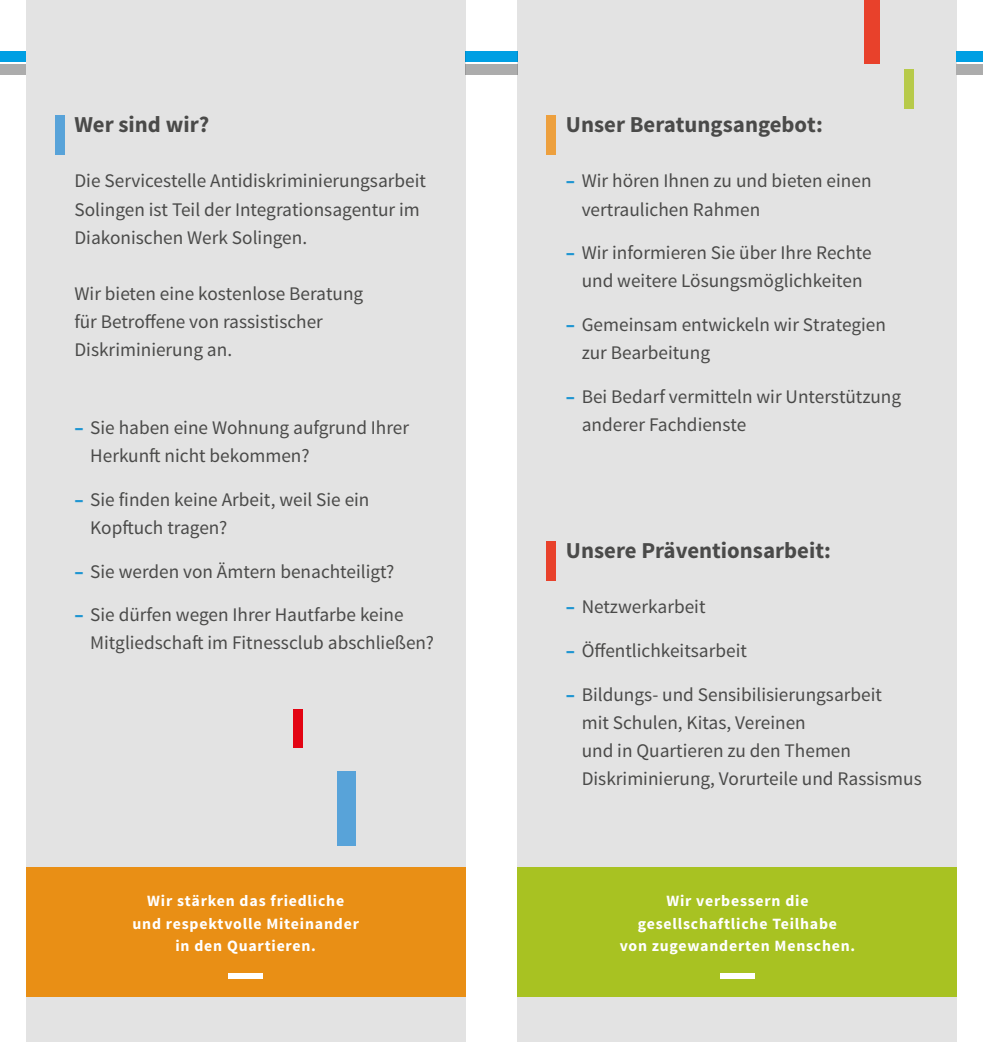
<style>
.page{position:relative;width:983px;height:1042px;background:#fff}
.page>*{position:absolute;margin:0;border:0;box-sizing:border-box;transform-origin:0 0}
.t1{font:700 22.75px "Source Sans Pro";color:#4a4a49}
.t2{font:19.25px/28px "Source Sans Pro";color:#4a4a49}
.t3{font:700 15.75px/22.8px "Source Sans Pro";letter-spacing:.05em;color:#fff;text-align:center}
.s1{font-weight:900;color:#1e95d1}
</style>
<div class="page">
<div style="left:465px;top:51px;width:52px;height:10px;background:#009fe3"></div>
<div style="left:0;top:51px;width:26px;height:10px;background:#009fe3"></div>
<div style="left:465px;top:64px;width:52px;height:11px;background:#acacac"></div>
<div style="left:0;top:64px;width:26px;height:11px;background:#acacac"></div>
<div style="left:517px;top:0;width:439px;height:1042px;background:#e3e3e3"></div>
<div style="left:26px;top:0;width:439px;height:1042px;background:#e3e3e3"></div>
<div style="left:956px;top:51px;width:26px;height:10px;background:#009fe3"></div>
<div style="left:956px;top:64px;width:26px;height:11px;background:#acacac"></div>
<div style="left:337px;top:771px;width:19px;height:74px;background:#58a3d9"></div>
<div style="left:293px;top:709px;width:9px;height:39px;background:#e30413"></div>
<div style="left:55px;top:115px;width:9px;height:40px;background:#58a3d9"></div>
<div style="left:546px;top:115px;width:10px;height:40px;background:#eda03e"></div>
<div style="left:546px;top:541px;width:10px;height:40px;background:#e8412b"></div>
<div style="left:903px;top:69px;width:10px;height:40px;background:#b7ca4a"></div>
<div style="left:863px;top:0;width:16px;height:64px;background:#e8412b"></div>
<div style="left:26px;top:867px;width:439px;height:129px;background:#e98f15"></div>
<div style="left:517px;top:867px;width:439px;height:129px;background:#a8c222"></div>
<div style="left:720px;top:972px;width:34px;height:6px;background:#fff"></div>
<div style="left:228px;top:972px;width:35px;height:6px;background:#fff"></div>
<p class="t1" style="left:74px;top:110px;width:136px">Wer sind wir?</p>
<p class="t2" style="left:74px;top:167px;width:353px">Die Servicestelle Antidiskriminierungsarbeit<br>Solingen ist Teil der Integrationsagentur im<br>Diakonischen Werk Solingen.</p>
<p class="t2" style="left:74px;top:279px;width:290px">Wir bieten eine kostenlose Beratung für Betroffene von rassistischer<br>Diskriminierung an.</p>
<p class="t2" style="left:90px;top:414px;width:320px;text-indent:-16px"><span class="s1">–</span> Sie haben eine Wohnung aufgrund Ihrer<br>Herkunft nicht bekommen?</p>
<p class="t2" style="left:90px;top:486px;width:281px;text-indent:-16px"><span class="s1">–</span> Sie finden keine Arbeit, weil Sie ein<br>Kopftuch tragen?</p>
<p class="t2" style="left:74px;top:557px;width:321px"><span class="s1">–</span> Sie werden von Ämtern benachteiligt?</p>
<p class="t2" style="left:90px;top:601px;width:345px;text-indent:-16px"><span class="s1">–</span> Sie dürfen wegen Ihrer Hautfarbe keine<br>Mitgliedschaft im Fitnessclub abschließen?</p>
<p class="t1" style="left:566px;top:110px;width:258px">Unser Beratungsangebot:</p>
<p class="t2" style="left:581px;top:167px;width:291px;text-indent:-16px"><span class="s1">–</span> Wir hören Ihnen zu und bieten einen vertraulichen Rahmen</p>
<p class="t2" style="left:566px;top:239px;width:307px;text-align:center"><span class="s1">–</span> Wir informieren Sie über Ihre Rechte und weitere Lösungsmöglichkeiten</p>
<p class="t2" style="left:581px;top:311px;width:306px;text-indent:-16px"><span class="s1">–</span> Gemeinsam entwickeln wir Strategien zur Bearbeitung</p>
<p class="t2" style="left:581px;top:383px;width:321px;text-indent:-16px"><span class="s1">–</span> Bei Bedarf vermitteln wir Unterstützung anderer Fachdienste</p>
<p class="t1" style="left:566px;top:536px;width:266px">Unsere Präventionsarbeit:</p>
<p class="t2" style="left:566px;top:593px;width:141px"><span class="s1">–</span> Netzwerkarbeit</p>
<p class="t2" style="left:566px;top:637px;width:182px"><span class="s1">–</span> Öffentlichkeitsarbeit</p>
<p class="t2" style="left:581px;top:681px;width:341px;text-indent:-16px"><span class="s1">–</span> Bildungs- und Sensibilisierungsarbeit<br>mit Schulen, Kitas, Vereinen<br>und in Quartieren zu den Themen Diskriminierung, Vorurteile und Rassismus</p>
<p class="t3" style="left:132px;top:890px;width:228px">Wir stärken das friedliche und respektvolle Miteinander in den Quartieren.</p>
<p class="t3" style="left:619px;top:890px;width:237px">Wir verbessern die gesellschaftliche Teilhabe<br>von zugewanderten Menschen.</p>
</div>
